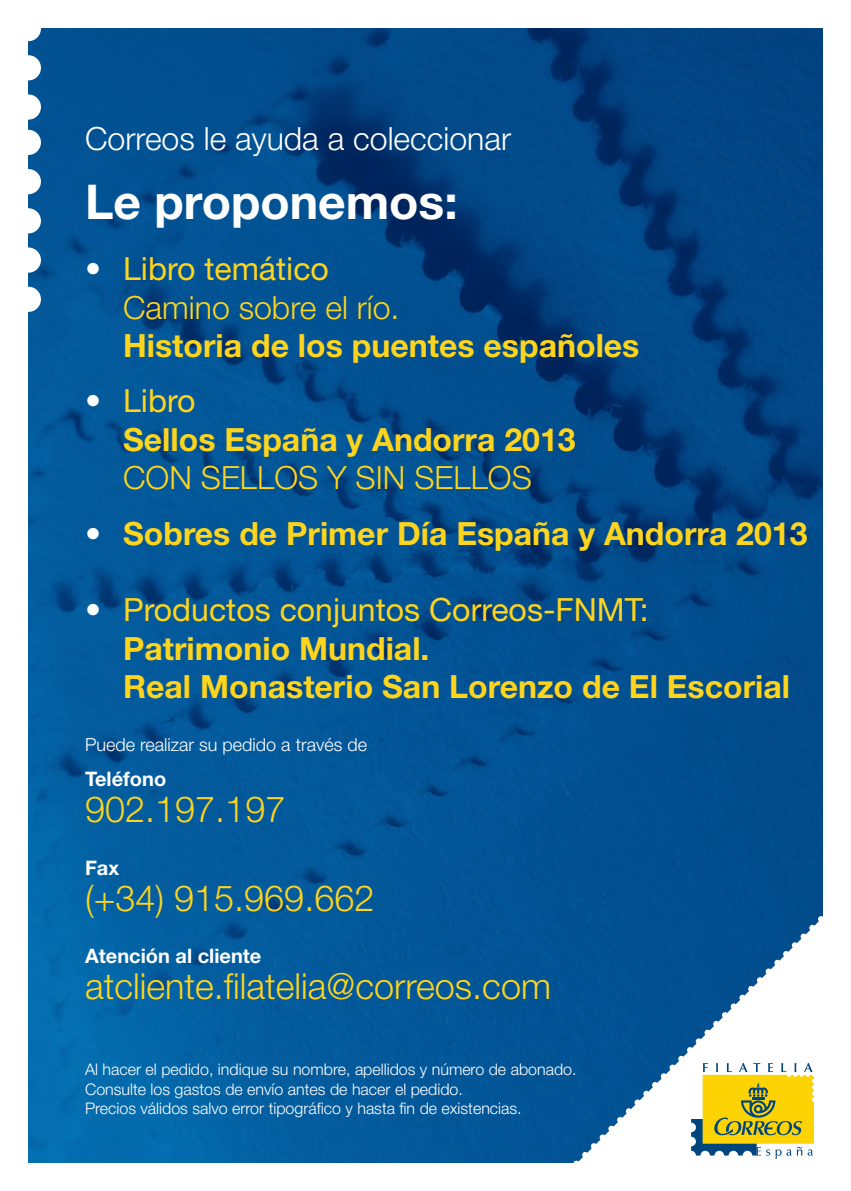
<style>
.page{position:relative;width:851px;height:1191px;background:#fff}
.page>*{position:absolute;margin:0;border:0;box-sizing:border-box;transform-origin:0 0}
.t1{font:700 48px "Helvetica Neue";color:#fff}
.t2{font:300 36px "Helvetica Neue";color:#fed41d}
.t3{font:700 32px/38.4px "Helvetica Neue";color:#fed41d}
.t4{font:300 32px/38.4px "Helvetica Neue";color:#fed41d}
.t5{font:32px "Helvetica Neue";color:#fed41d}
.t6{font:300 32px "Helvetica Neue";color:#fff}
.t7{font:700 20px "Helvetica Neue";color:#fff}
.t8{font:300 18px "Helvetica Neue";color:#fff}
.t9{font:300 16px/19.2px "Helvetica Neue";color:#fff}
.s1{font-weight:700;color:#fff}
.s2{font-weight:400}
.s3{color:#fff}
</style>
<div class="page">
<img style="left:28px;top:28px;width:794px;height:1134px">
<svg style="left:28px;top:28px;width:13px;height:284px"></svg>
<svg style="left:559px;top:910px;width:264px;height:253px"></svg>
<svg style="left:691px;top:1063px;width:122px;height:95px"></svg>
<h3 class="t6" style="left:85px;top:119px;width:427px">Correos le ayuda a coleccionar</h3>
<h1 class="t1" style="left:85px;top:172px;width:374px">Le proponemos:</h1>
<h3 class="t4" style="left:123px;top:249px;width:278px;text-indent:-38px"><span class="s1">•</span> <span class="s2">Libro temático<br></span>Camino sobre el río.</h3>
<h3 class="t3" style="left:123px;top:325px;width:518px">Historia de los puentes españoles</h3>
<h3 class="t3" style="left:123px;top:381px;width:454px;text-indent:-38px"><span class="s3">•</span> <span class="s2">Libro<br></span>Sellos España y Andorra 2013</h3>
<h3 class="t4" style="left:123px;top:458px;width:410px">CON SELLOS Y SIN SELLOS</h3>
<h3 class="t3" style="left:85px;top:513px;width:723px"><span class="s3">•</span> Sobres de Primer Día España y Andorra 2013</h3>
<h3 class="t5" style="left:85px;top:591px;width:565px"><span class="s1">•</span> Productos conjuntos Correos-FNMT:</h3>
<h3 class="t3" style="left:123px;top:628px;width:308px">Patrimonio Mundial.</h3>
<h3 class="t3" style="left:85px;top:667px;width:706px">Real Monasterio San Lorenzo de El Escorial</h3>
<p class="t8" style="left:85px;top:733px;width:283px">Puede realizar su pedido a través de</p>
<p class="t7" style="left:85px;top:766px;width:83px">Teléfono</p>
<h2 class="t2" style="left:85px;top:787px;width:202px">902.197.197</h2>
<p class="t7" style="left:85px;top:855px;width:36px">Fax</p>
<h2 class="t2" style="left:85px;top:875px;width:291px">(+34) 915.969.662</h2>
<p class="t7" style="left:85px;top:943px;width:178px">Atención al cliente</p>
<h2 class="t2" style="left:85px;top:964px;width:467px">atcliente.filatelia@correos.com</h2>
<p class="t9" style="left:85px;top:1059px;width:493px">Al hacer el pedido, indique su nombre, apellidos y número de abonado.<br>Consulte los gastos de envío antes de hacer el pedido.<br>Precios válidos salvo error tipográfico y hasta fin de existencias.</p>
</div>
